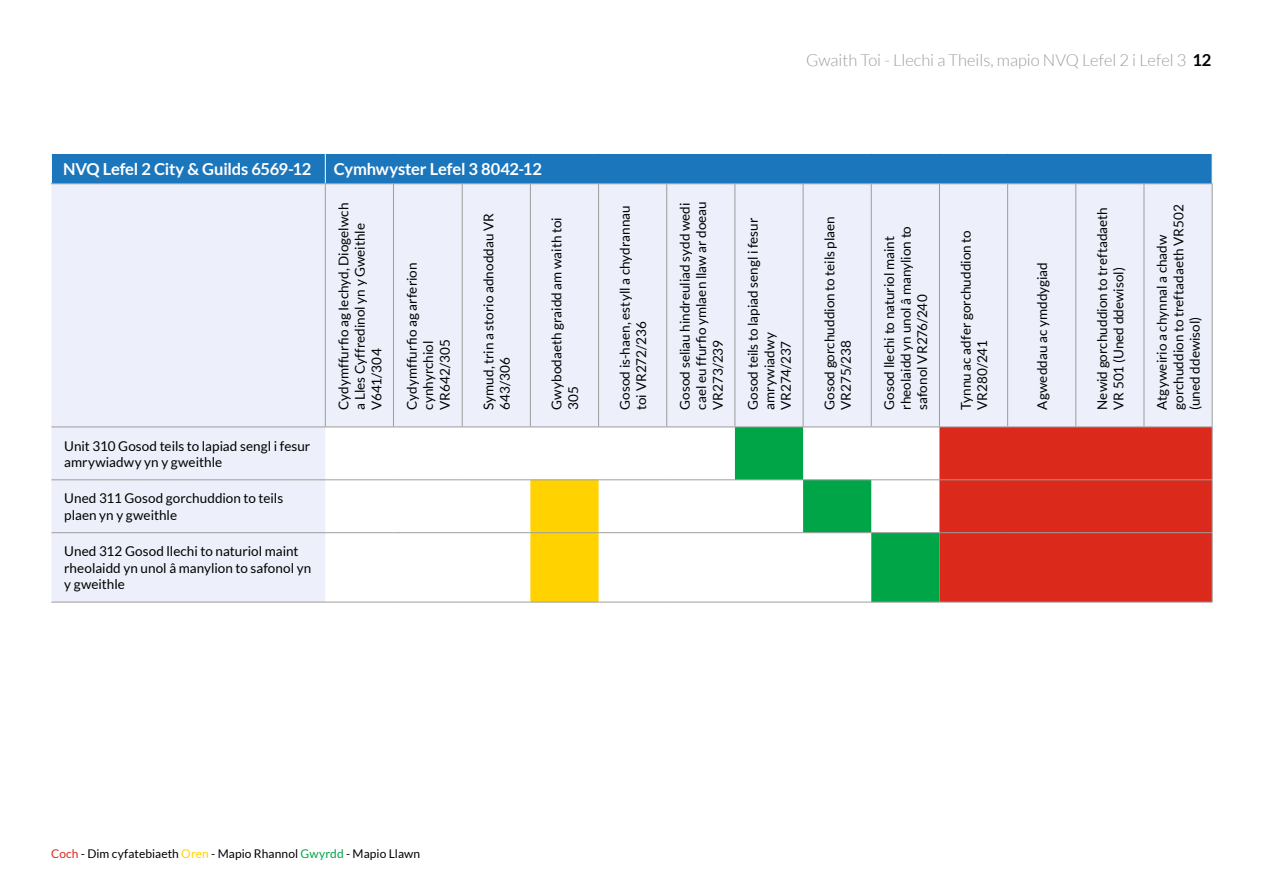
<style>
.page{position:relative;width:1263px;height:893px;background:#fff}
.page>*{position:absolute;margin:0;border:0;box-sizing:border-box;transform-origin:0 0}
.t1{font:700 16.5px "Lato";letter-spacing:-.01em;color:#fff}
.t2{font:300 16.5px "Lato";color:#9d9d9c}
.t3{font:13.5px/16.5px "Lato";letter-spacing:.005em;color:#000}
.t4{font:12px "Lato";letter-spacing:.005em;color:#000}
.s1{font-weight:700;color:#000}
.s2{color:#db291c}
.s3{color:#ffd200}
.s4{color:#00a547}
</style>
<div class="page">
<svg style="left:51px;top:184px;width:1161px;height:418px;fill:#edf0fa"></svg>
<svg style="left:735px;top:428px;width:204px;height:174px"></svg>
<div style="left:939px;top:428px;width:273px;height:174px;background:#db291c"></div>
<div style="left:530px;top:480px;width:68px;height:122px;background:#ffd200"></div>
<hr style="left:51px;top:427px;width:274px;height:1px;background:#9d9d9c">
<hr style="left:325px;top:427px;width:68px;height:1px;background:#9d9d9c">
<hr style="left:393px;top:427px;width:69px;height:1px;background:#9d9d9c">
<hr style="left:462px;top:427px;width:68px;height:1px;background:#9d9d9c">
<hr style="left:530px;top:427px;width:69px;height:1px;background:#9d9d9c">
<hr style="left:599px;top:427px;width:68px;height:1px;background:#9d9d9c">
<hr style="left:667px;top:427px;width:68px;height:1px;background:#9d9d9c">
<hr style="left:735px;top:427px;width:68px;height:1px;background:#9d9d9c">
<hr style="left:803px;top:427px;width:68px;height:1px;background:#9d9d9c">
<hr style="left:871px;top:427px;width:68px;height:1px;background:#9d9d9c">
<hr style="left:939px;top:427px;width:69px;height:1px;background:#9d9d9c">
<hr style="left:1008px;top:427px;width:68px;height:1px;background:#9d9d9c">
<hr style="left:1076px;top:427px;width:68px;height:1px;background:#9d9d9c">
<hr style="left:1144px;top:427px;width:68px;height:1px;background:#9d9d9c">
<hr style="left:325px;top:532px;width:68px;height:1px;background:#9d9d9c">
<hr style="left:325px;top:602px;width:68px;height:1px;background:#9d9d9c">
<hr style="left:325px;top:479px;width:68px;height:1px;background:#9d9d9c">
<hr style="left:393px;top:479px;width:69px;height:1px;background:#9d9d9c">
<hr style="left:462px;top:479px;width:68px;height:1px;background:#9d9d9c">
<hr style="left:530px;top:479px;width:69px;height:1px;background:#9d9d9c">
<hr style="left:599px;top:479px;width:68px;height:1px;background:#9d9d9c">
<hr style="left:667px;top:479px;width:68px;height:1px;background:#9d9d9c">
<hr style="left:735px;top:479px;width:68px;height:1px;background:#9d9d9c">
<hr style="left:803px;top:479px;width:68px;height:1px;background:#9d9d9c">
<hr style="left:871px;top:479px;width:68px;height:1px;background:#9d9d9c">
<hr style="left:939px;top:479px;width:69px;height:1px;background:#9d9d9c">
<hr style="left:1008px;top:479px;width:68px;height:1px;background:#9d9d9c">
<hr style="left:1076px;top:479px;width:68px;height:1px;background:#9d9d9c">
<hr style="left:1144px;top:479px;width:68px;height:1px;background:#9d9d9c">
<hr style="left:393px;top:532px;width:69px;height:1px;background:#9d9d9c">
<hr style="left:462px;top:532px;width:68px;height:1px;background:#9d9d9c">
<hr style="left:530px;top:532px;width:69px;height:1px;background:#9d9d9c">
<hr style="left:599px;top:532px;width:68px;height:1px;background:#9d9d9c">
<hr style="left:667px;top:532px;width:68px;height:1px;background:#9d9d9c">
<hr style="left:735px;top:532px;width:68px;height:1px;background:#9d9d9c">
<hr style="left:803px;top:532px;width:68px;height:1px;background:#9d9d9c">
<hr style="left:871px;top:532px;width:68px;height:1px;background:#9d9d9c">
<hr style="left:939px;top:532px;width:69px;height:1px;background:#9d9d9c">
<hr style="left:1008px;top:532px;width:68px;height:1px;background:#9d9d9c">
<hr style="left:1076px;top:532px;width:68px;height:1px;background:#9d9d9c">
<hr style="left:1144px;top:532px;width:68px;height:1px;background:#9d9d9c">
<hr style="left:393px;top:602px;width:69px;height:1px;background:#9d9d9c">
<hr style="left:462px;top:602px;width:68px;height:1px;background:#9d9d9c">
<hr style="left:530px;top:602px;width:69px;height:1px;background:#9d9d9c">
<hr style="left:599px;top:602px;width:68px;height:1px;background:#9d9d9c">
<hr style="left:667px;top:602px;width:68px;height:1px;background:#9d9d9c">
<hr style="left:735px;top:602px;width:68px;height:1px;background:#9d9d9c">
<hr style="left:803px;top:602px;width:68px;height:1px;background:#9d9d9c">
<hr style="left:871px;top:602px;width:68px;height:1px;background:#9d9d9c">
<hr style="left:939px;top:602px;width:69px;height:1px;background:#9d9d9c">
<hr style="left:1008px;top:602px;width:68px;height:1px;background:#9d9d9c">
<hr style="left:1076px;top:602px;width:68px;height:1px;background:#9d9d9c">
<hr style="left:1144px;top:602px;width:68px;height:1px;background:#9d9d9c">
<div style="left:51px;top:153px;width:1162px;height:31px;background:#1c76bc"></div>
<hr style="left:51px;top:183px;width:274px;height:1px;background:#9d9d9c">
<hr style="left:325px;top:184px;width:1px;height:243px;background:#9d9d9c">
<hr style="left:51px;top:479px;width:274px;height:1px;background:#9d9d9c">
<hr style="left:51px;top:532px;width:274px;height:1px;background:#9d9d9c">
<hr style="left:51px;top:602px;width:274px;height:1px;background:#9d9d9c">
<hr style="left:393px;top:184px;width:1px;height:243px;background:#9d9d9c">
<hr style="left:462px;top:184px;width:1px;height:243px;background:#9d9d9c">
<hr style="left:530px;top:184px;width:1px;height:243px;background:#9d9d9c">
<hr style="left:598px;top:184px;width:1px;height:243px;background:#9d9d9c">
<hr style="left:666px;top:184px;width:1px;height:243px;background:#9d9d9c">
<hr style="left:734px;top:184px;width:1px;height:243px;background:#9d9d9c">
<hr style="left:803px;top:184px;width:1px;height:243px;background:#9d9d9c">
<hr style="left:871px;top:184px;width:1px;height:243px;background:#9d9d9c">
<hr style="left:939px;top:184px;width:1px;height:243px;background:#9d9d9c">
<hr style="left:1007px;top:184px;width:1px;height:243px;background:#9d9d9c">
<hr style="left:1075px;top:184px;width:1px;height:243px;background:#9d9d9c">
<hr style="left:1143px;top:184px;width:1px;height:243px;background:#9d9d9c">
<hr style="left:1212px;top:184px;width:1px;height:243px;background:#9d9d9c">
<hr style="left:1212px;top:427px;width:1px;height:52px;background:#9d9d9c">
<hr style="left:1212px;top:480px;width:1px;height:52px;background:#9d9d9c">
<hr style="left:1212px;top:533px;width:1px;height:69px;background:#9d9d9c">
<p class="t2" style="left:806px;top:52px;width:407px">Gwaith Toi - Llechi a Theils, mapio NVQ Lefel 2 i Lefel 3 <span class="s1">12</span></p>
<p class="t1" style="left:63px;top:160px;width:250px">NVQ Lefel 2 City &amp; Guilds 6569-12</p>
<p class="t1" style="left:334px;top:160px;width:210px">Cymhwyster Lefel 3 8042-12</p>
<p class="t3" style="left:335px;top:410px;width:208px;rotate:-90deg">Cydymffurfio ag Iechyd, Diogelwch a Lles Cyffredinol yn y Gweithle<br>V641/304</p>
<p class="t3" style="left:480px;top:410px;width:198px;rotate:-90deg">Symud, trin a storio adnoddau VR<br>643/306</p>
<p class="t3" style="left:548px;top:410px;width:194px;rotate:-90deg">Gwybodaeth graidd am waith toi<br>305</p>
<p class="t3" style="left:617px;top:410px;width:206px;rotate:-90deg">Gosod is-haen, estyll a chydrannau toi VR272/236</p>
<p class="t3" style="left:676px;top:410px;width:210px;text-align:justify;rotate:-90deg">Gosod seliau hindreuliad sydd wedi cael eu ffurfio ymlaen llaw ar doeau VR273/239</p>
<p class="t3" style="left:404px;top:410px;width:149px;rotate:-90deg">Cydymffurfio ag arferion cynhyrchiol<br>VR642/305</p>
<p class="t3" style="left:64px;top:437px;width:248px">Unit 310 Gosod teils to lapiad sengl i fesur amrywiadwy yn y gweithle</p>
<p class="t3" style="left:64px;top:490px;width:221px">Uned 311 Gosod gorchuddion to teils plaen yn y gweithle</p>
<p class="t3" style="left:64px;top:543px;width:249px">Uned 312 Gosod llechi to naturiol maint rheolaidd yn unol â manylion to safonol yn y gweithle</p>
<p class="t3" style="left:745px;top:410px;width:194px;rotate:-90deg">Gosod teils to lapiad sengl i fesur amrywiadwy<br>VR274/237</p>
<p class="t3" style="left:821px;top:410px;width:195px;rotate:-90deg">Gosod gorchuddion to teils plaen<br>VR275/238</p>
<p class="t3" style="left:881px;top:410px;width:185px;rotate:-90deg">Gosod llechi to naturiol maint rheolaidd yn unol â manylion to safonol VR276/240</p>
<p class="t3" style="left:957px;top:410px;width:181px;rotate:-90deg">Tynnu ac adfer gorchuddion to<br>VR280/241</p>
<p class="t3" style="left:1034px;top:410px;width:149px;rotate:-90deg">Agweddau ac ymddygiad</p>
<p class="t3" style="left:1094px;top:410px;width:204px;rotate:-90deg">Newid gorchuddion to treftadaeth<br>VR 501 (Uned ddewisol)</p>
<p class="t3" style="left:1154px;top:410px;width:207px;rotate:-90deg">Atgyweirio a chynnal a chadw gorchuddion to treftadaeth VR502 (uned ddewisol)</p>
<p class="t4" style="left:51px;top:847px;width:371px"><span class="s2">Coch</span> - Dim cyfatebiaeth <span class="s3">Oren</span> - Mapio Rhannol <span class="s4">Gwyrdd</span> - Mapio Llawn</p>
</div>
